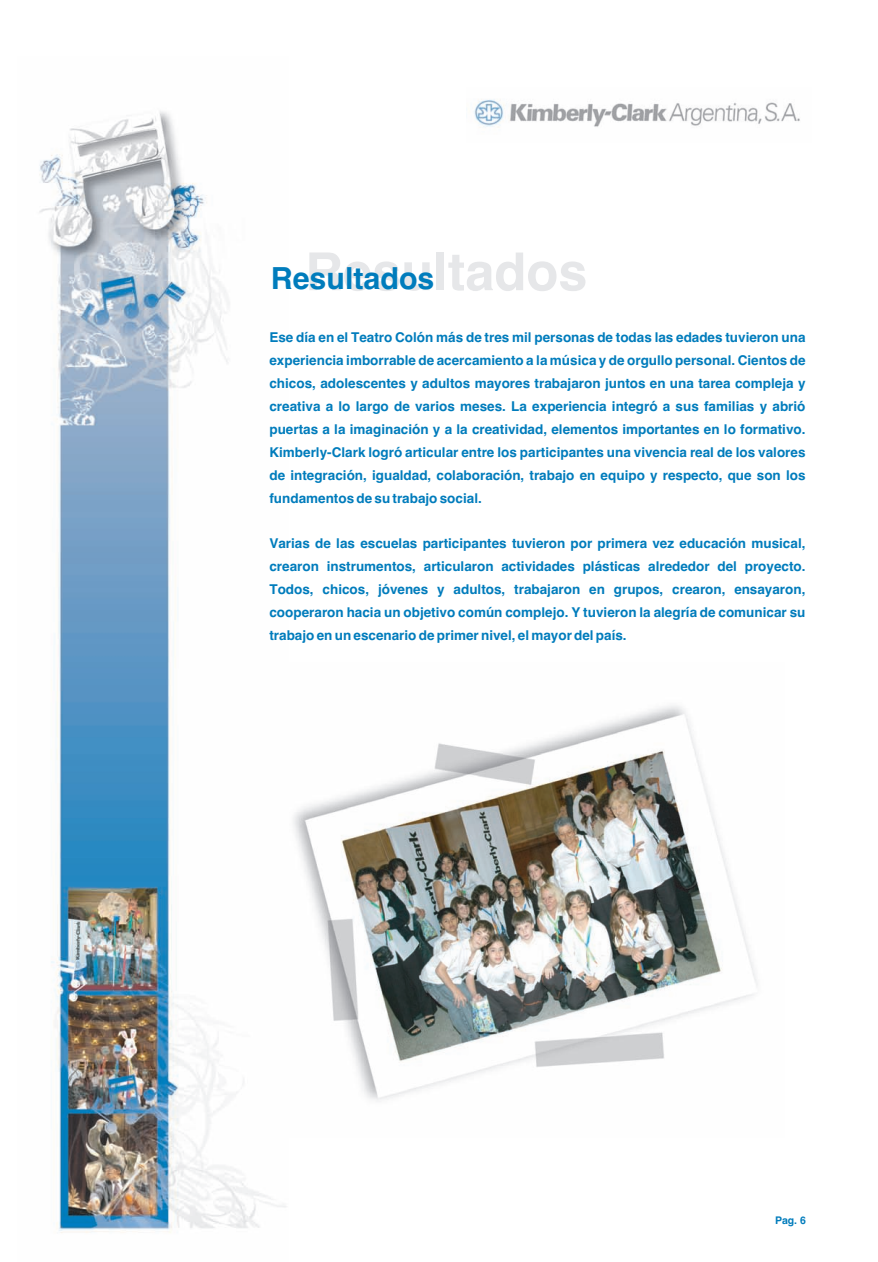
<style>
.page{position:relative;width:878px;height:1262px;background:#fff}
.page>*{position:absolute;margin:0;border:0;box-sizing:border-box;transform-origin:0 0}
.t1{font:700 52.35px "Helvetica";color:#e6e7e9}
.t2{font:700 30.3px "Helvetica";color:#007cbc}
.t3{font:700 13.5px/23px "Helvetica";color:#007cbc;text-align:justify}
.t4{font:700 10.5px "Helvetica";color:#007cbc}
</style>
<div class="page">
<img style="left:293px;top:705px;width:465px;height:396px">
<img style="left:39px;top:111px;width:247px;height:1122px">
<img style="left:473px;top:99px;width:327px;height:29px">
<h1 class="t1" style="left:305px;top:241px;width:284px">Resultados</h1>
<h2 class="t2" style="left:271px;top:261px;width:165px">Resultados</h2>
<p class="t3" style="left:269px;top:326px;width:537px">Ese día en el Teatro Colón más de tres mil personas de todas las edades tuvieron una experiencia imborrable de acercamiento a la música y de orgullo personal. Cientos de chicos, adolescentes y adultos mayores trabajaron juntos en una tarea compleja y creativa a lo largo de varios meses. La experiencia integró a sus familias y abrió puertas a la imaginación y a la creatividad, elementos importantes en lo formativo.<br>Kimberly-Clark logró articular entre los participantes una vivencia real de los valores de integración, igualdad, colaboración, trabajo en equipo y respecto, que son los fundamentos de su trabajo social.</p>
<p class="t3" style="left:269px;top:532px;width:537px">Varias de las escuelas participantes tuvieron por primera vez educación musical, crearon instrumentos, articularon actividades plásticas alrededor del proyecto.<br>Todos, chicos, jóvenes y adultos, trabajaron en grupos, crearon, ensayaron, cooperaron hacia un objetivo común complejo. Y tuvieron la alegría de comunicar su trabajo en un escenario de primer nivel, el mayor del país.</p>
<p class="t4" style="left:775px;top:1214px;width:32px">Pag. 6</p>
</div>
